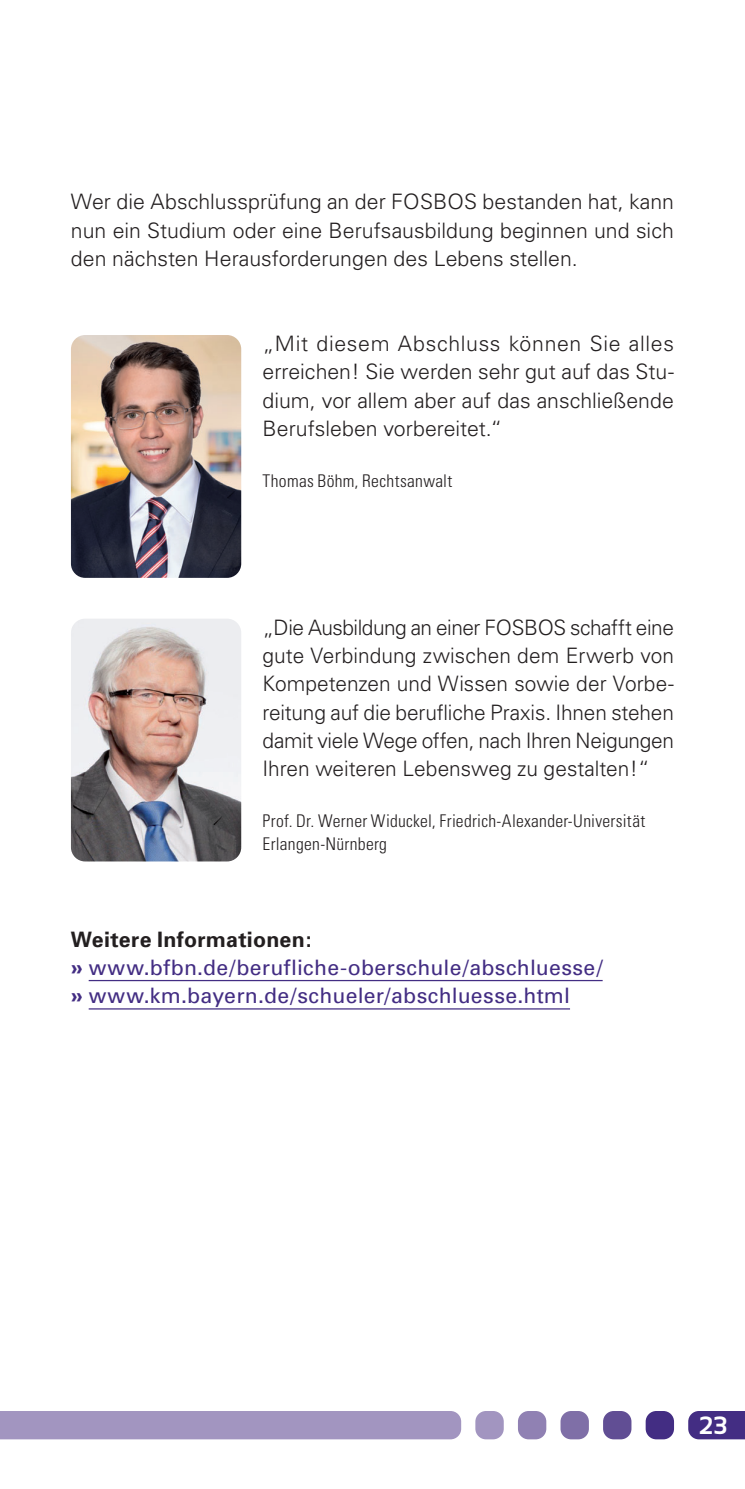
<style>
.page{position:relative;width:745px;height:1489px;background:#fff}
.page>*{position:absolute;margin:0;border:0;box-sizing:border-box;transform-origin:0 0}
.t1{font:700 25px "Sansation";color:#fff}
.t2{font:300 21.25px/28.2px "Univers";color:#231f20;text-align:justify}
.t3{font:21.25px "Univers";letter-spacing:.01em;color:#432d83}
.t4{font:700 21.25px "Univers";letter-spacing:.015em;color:#231f20}
.t5{font:300 condensed 17.5px/22.5px "Univers";letter-spacing:.015em;color:#231f20}
.s1{font-weight:700}
</style>
<div class="page">
<hr style="left:89px;top:979px;width:513px;height:2px;background:#432d83">
<hr style="left:89px;top:1008px;width:480px;height:1px;background:#432d83">
<img style="left:71px;top:335px;width:170px;height:243px;border-radius:14px">
<img style="left:71px;top:618px;width:170px;height:243px;border-radius:14px">
<div style="left:688px;top:1411px;width:56px;height:28px;background:#432d83"></div>
<div style="left:645px;top:1410px;width:28px;height:29px;background:#432d83;border-radius:11px"></div>
<div style="left:602px;top:1410px;width:29px;height:29px;background:#614e94;border-radius:11px"></div>
<div style="left:560px;top:1410px;width:28px;height:29px;background:#7f6fa7;border-radius:11px"></div>
<div style="left:517px;top:1410px;width:29px;height:29px;background:#9081b3;border-radius:11px"></div>
<div style="left:475px;top:1410px;width:28px;height:29px;background:#a295c0;border-radius:11px"></div>
<div style="left:0;top:1411px;width:461px;height:28px;background:#a295c0"></div>
<p class="t2" style="left:71px;top:189px;width:604px">Wer die Abschlussprüfung an der FOSBOS bestanden hat, kann nun ein Studium oder eine Berufsausbildung beginnen und sich den nächsten Herausforderungen des Lebens stellen.</p>
<p class="t2" style="left:262px;top:331px;width:412px">„Mit diesem Abschluss können Sie alles erreichen! Sie werden sehr gut auf das Stu&shy;dium, vor allem aber auf das anschließende Berufsleben vorbereitet.“</p>
<p class="t5" style="left:262px;top:471px;width:191px">Thomas Böhm, Rechtsanwalt</p>
<p class="t2" style="left:262px;top:615px;width:413px">„Die Ausbildung an einer FOSBOS schafft eine gute Verbindung zwischen dem Erwerb von Kompetenzen und Wissen sowie der Vorbe&shy;reitung auf die berufliche Praxis. Ihnen stehen damit viele Wege offen, nach Ihren Neigungen Ihren weiteren Lebensweg zu gestalten!“</p>
<p class="t5" style="left:262px;top:811px;width:384px">Prof. Dr. Werner Widuckel, Friedrich-Alexander-Universität<br>Erlangen-Nürnberg</p>
<p class="t4" style="left:71px;top:931px;width:242px">Weitere Informationen:</p>
<p class="t3" style="left:71px;top:959px;width:533px"><span class="s1">»</span> www.bfbn.de/berufliche-oberschule/abschluesse/</p>
<p class="t3" style="left:71px;top:987px;width:500px"><span class="s1">»</span> www.km.bayern.de/schueler/abschluesse.html</p>
<p class="t1" style="left:698px;top:1411px;width:30px">23</p>
</div>
